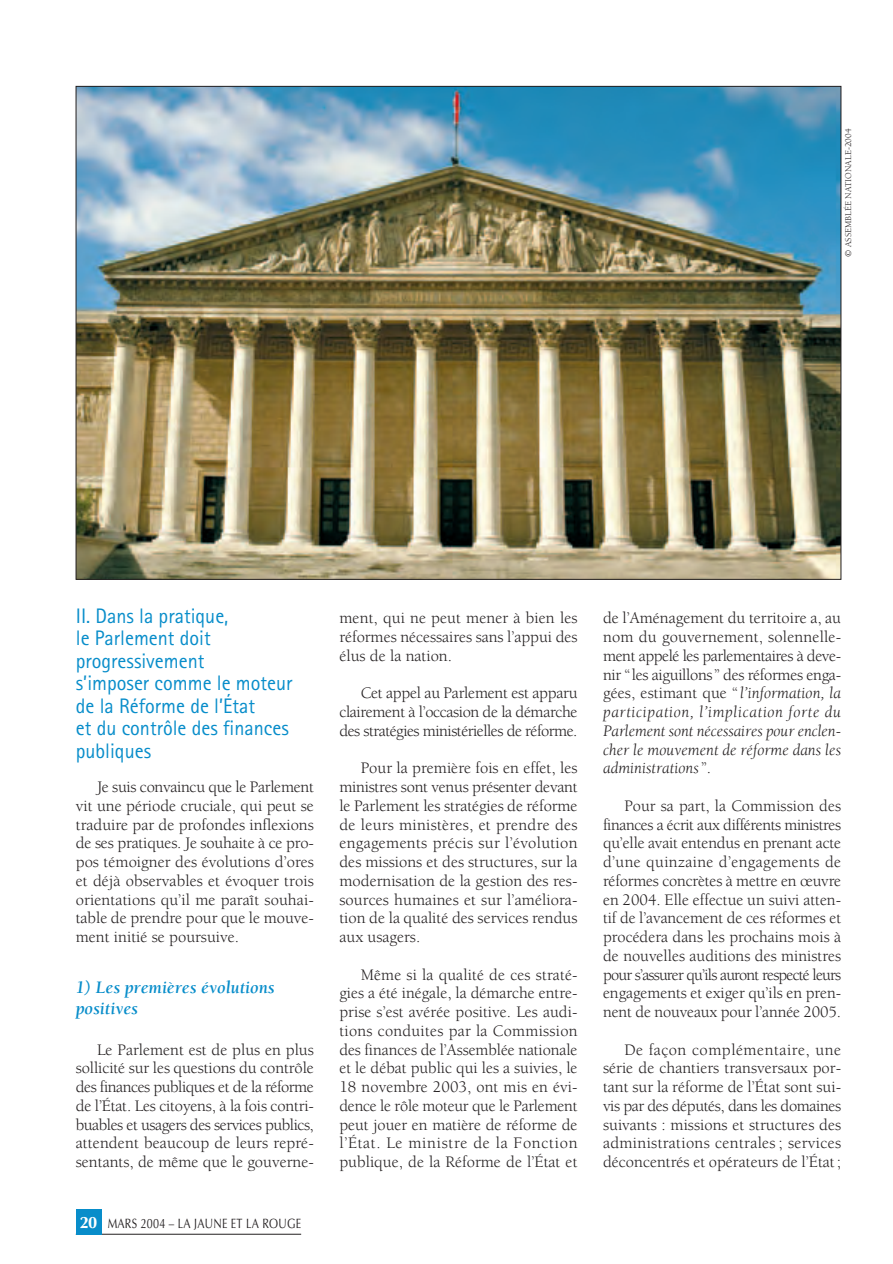
<style>
.page{position:relative;width:893px;height:1264px;background:#fff}
.page>*{position:absolute;margin:0;border:0;box-sizing:border-box;transform-origin:0 0}
.t1{font:21px/22.5px "Rotis Sans Serif";color:#088dca;scale:.96 1}
.t2{font:italic 700 18px/21px "Berkeley";color:#088dca}
.t3{font:16.5px/18.8px "Berkeley";color:#231f20;text-align:justify}
.t4{font:700 16.5px "Optima";color:#fff}
.t5{font:13.5px "Optima";letter-spacing:.02em;color:#231f20;scale:.8 1}
.t6{font:9px "Berkeley";color:#231f20}
.s1{font-style:italic}
</style>
<div class="page">
<img style="left:75px;top:85px;width:767px;height:1150px">
<p class="t6" style="left:845px;top:256px;width:129px;rotate:-90deg">© ASSEMBLÉE NATIONALE-2004</p>
<p class="t1" style="left:76px;top:606px;width:227px">II. Dans la pratique,<br>le Parlement doit progressivement<br>s’imposer comme le moteur de la Réforme de l’État<br>et du contrôle des finances publiques</p>
<p class="t3" style="left:76px;top:779px;width:240px;text-indent:21px">Je suis convaincu que le Parlement vit une période cruciale, qui peut se traduire par de profondes inflexions de ses pratiques. Je souhaite à ce pro&shy;pos témoigner des évolutions d’ores et déjà observables et évoquer trois orientations qu’il me paraît souhai&shy;table de prendre pour que le mouve&shy;ment initié se poursuive.</p>
<p class="t2" style="left:76px;top:978px;width:200px">1) Les premières évolutions positives</p>
<p class="t3" style="left:76px;top:1041px;width:240px;text-indent:21px">Le Parlement est de plus en plus sollicité sur les questions du contrôle des finances publiques et de la réforme de l’État. Les citoyens, à la fois contri&shy;buables et usagers des services publics, attendent beaucoup de leurs repré&shy;sentants, de même que le gouverne-</p>
<p class="t4" style="left:80px;top:1215px;width:19px">20</p>
<p class="t5" style="left:108px;top:1217px;width:243px">MARS 2004 – LA JAUNE ET LA ROUGE</p>
<p class="t3" style="left:339px;top:610px;width:240px">ment, qui ne peut mener à bien les réformes nécessaires sans l’appui des élus de la nation.</p>
<p class="t3" style="left:339px;top:685px;width:240px;text-indent:21px">Cet appel au Parlement est apparu clairement à l’occasion de la démarche des stratégies ministérielles de réforme.</p>
<p class="t3" style="left:339px;top:760px;width:240px;text-indent:21px">Pour la première fois en effet, les ministres sont venus présenter devant le Parlement les stratégies de réforme de leurs ministères, et prendre des engagements précis sur l’évolution des missions et des structures, sur la modernisation de la gestion des res&shy;sources humaines et sur l’améliora&shy;tion de la qualité des services rendus aux usagers.</p>
<p class="t3" style="left:339px;top:966px;width:240px;text-indent:21px">Même si la qualité de ces straté&shy;gies a été inégale, la démarche entre&shy;prise s’est avérée positive. Les audi&shy;tions conduites par la Commission des finances de l’Assemblée nationale et le débat public qui les a suivies, le 18 novembre 2003, ont mis en évi&shy;dence le rôle moteur que le Parlement peut jouer en matière de réforme de l’État. Le ministre de la Fonction publique, de la Réforme de l’État et</p>
<p class="t3" style="left:603px;top:610px;width:240px">de l’Aménagement du territoire a, au nom du gouvernement, solennelle&shy;ment appelé les parlementaires à deve&shy;nir “les aiguillons” des réformes enga&shy;gées, estimant que “<span class="s1">l’information, la participation, l’implication forte du Parlement sont nécessaires pour enclen&shy;cher le mouvement de réforme dans les administrations</span>”.</p>
<p class="t3" style="left:603px;top:797px;width:240px;text-indent:21px">Pour sa part, la Commission des finances a écrit aux différents ministres qu’elle avait entendus en prenant acte d’une quinzaine d’engagements de réformes concrètes à mettre en œuvre en 2004. Elle effectue un suivi atten&shy;tif de l’avancement de ces réformes et procédera dans les prochains mois à de nouvelles auditions des ministres pour s’assurer qu’ils auront respecté leurs engagements et exiger qu’ils en pren&shy;nent de nouveaux pour l’année 2005.</p>
<p class="t3" style="left:603px;top:1041px;width:240px;text-indent:21px">De façon complémentaire, une série de chantiers transversaux por&shy;tant sur la réforme de l’État sont sui&shy;vis par des députés, dans les domaines suivants : missions et structures des administrations centrales ; services déconcentrés et opérateurs de l’État;</p>
</div>
